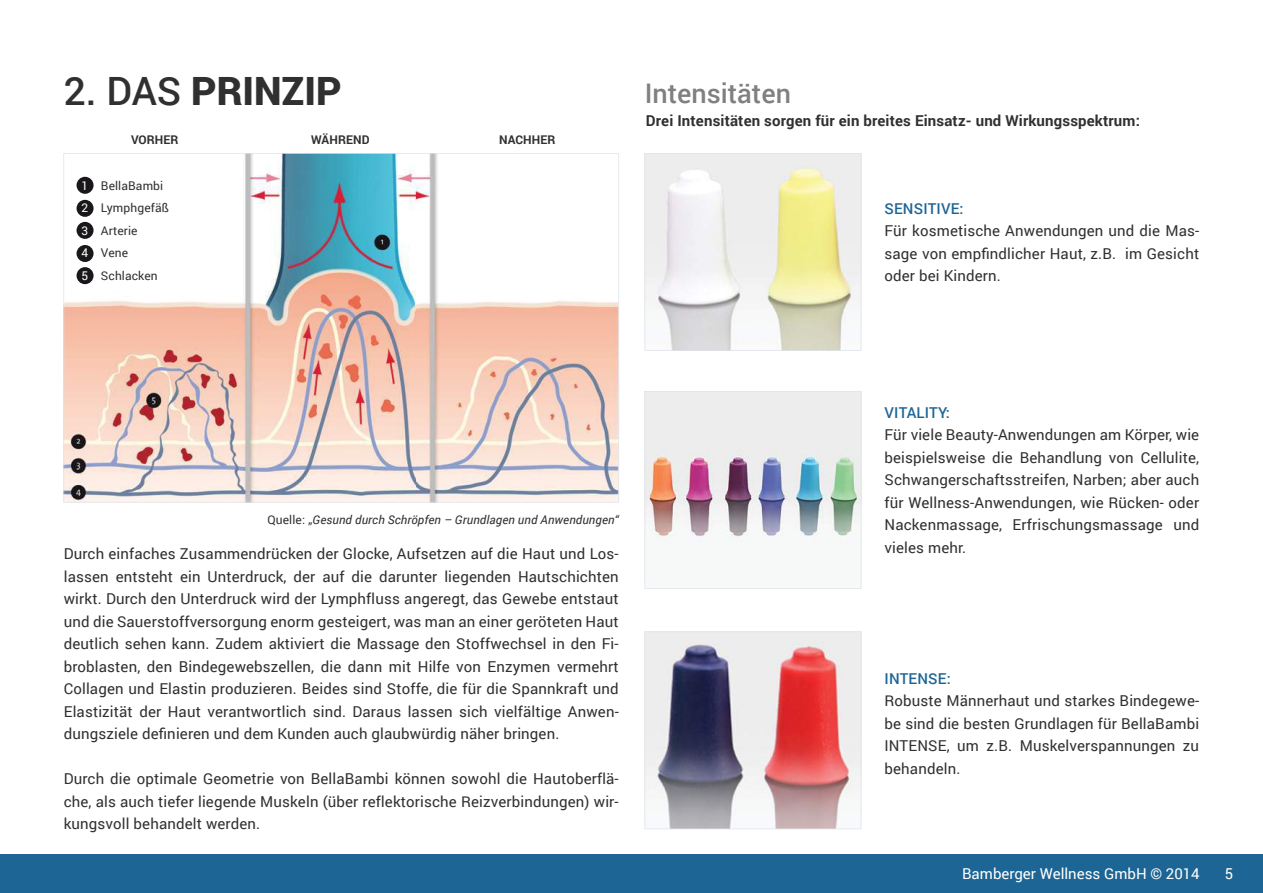
<style>
.page{position:relative;width:1263px;height:893px;background:#fff}
.page>*{position:absolute;margin:0;border:0;box-sizing:border-box;transform-origin:0 0}
.t1{font:900 39px "Roboto";color:#303030}
.t2{font:500 27px "Roboto";color:#808080}
.t3{font:15px/22.5px "Roboto";letter-spacing:.01em;color:#303030;text-align:justify}
.t4{font:700 15px "Roboto";letter-spacing:.01em;color:#303030}
.t5{font:500 15px "Roboto";letter-spacing:.01em;color:#1d6595}
.t6{font:15px "Roboto";color:#fff}
.t7{font:italic 12px "Roboto";letter-spacing:.01em;color:#303030}
.t8{font:12px/22.5px "Roboto";letter-spacing:.01em;color:#303030}
.t9{font:700 12px "Roboto";letter-spacing:.01em;color:#303030}
.s1{font-weight:500}
.s2{color:#fff}
.s3{font-style:normal}
</style>
<div class="page">
<img style="left:63px;top:153px;width:556px;height:349px">
<svg style="left:644px;top:153px;width:217px;height:198px"></svg>
<img style="left:644px;top:631px;width:217px;height:198px">
<img style="left:644px;top:391px;width:217px;height:198px">
<div style="left:77px;top:177px;width:17px;height:17px;background:#1a171b;border-radius:50%"></div>
<div style="left:77px;top:200px;width:17px;height:17px;background:#1a171b;border-radius:50%"></div>
<div style="left:77px;top:222px;width:17px;height:17px;background:#1a171b;border-radius:50%"></div>
<div style="left:77px;top:245px;width:17px;height:17px;background:#1a171b;border-radius:50%"></div>
<div style="left:77px;top:267px;width:17px;height:17px;background:#1a171b;border-radius:50%"></div>
<div style="left:0;top:855px;width:1263px;height:38px;background:#1d6595"></div>
<h1 class="t1" style="left:64px;top:63px;width:279px"><span class="s1">2. DAS</span> PRINZIP</h1>
<p class="t9" style="left:131px;top:131px;width:49px">VORHER</p>
<p class="t8" style="left:82px;top:174px;width:89px"><span class="s2">1</span> BellaBambi<br><span class="s2">2</span> Lymphgefäß<br><span class="s2">3</span> Arterie<br><span class="s2">4</span> Vene<br><span class="s2">5</span> Schlacken</p>
<p class="t9" style="left:311px;top:131px;width:60px">WÄHREND</p>
<p class="t9" style="left:499px;top:131px;width:58px">NACHHER</p>
<h2 class="t2" style="left:645px;top:75px;width:148px">Intensitäten</h2>
<p class="t4" style="left:646px;top:110px;width:495px">Drei Intensitäten sorgen für ein breites Einsatz- und Wirkungsspektrum:</p>
<p class="t5" style="left:884px;top:198px;width:81px">SeNSITIVe:</p>
<p class="t3" style="left:884px;top:219px;width:316px">Für kosmetische Anwendungen und die Mas&shy;sage von empfindlicher Haut, z.B. im Gesicht oder bei Kindern.</p>
<p class="t7" style="left:268px;top:511px;width:353px"><span class="s3">Quelle: „</span>Gesund durch Schröpfen – Grundlagen und Anwendungen“</p>
<p class="t3" style="left:64px;top:542px;width:556px">Durch einfaches Zusammendrücken der Glocke, Aufsetzen auf die Haut und Los&shy;lassen entsteht ein Unterdruck, der auf die darunter liegenden Hautschichten wirkt. Durch den Unterdruck wird der Lymphfluss angeregt, das Gewebe entstaut und die Sauerstoffversorgung enorm gesteigert, was man an einer geröteten Haut deutlich sehen kann. Zudem aktiviert die Massage den Stoffwechsel in den Fi&shy;broblasten, den Bindegewebszellen, die dann mit Hilfe von Enzymen vermehrt Collagen und Elastin produzieren. Beides sind Stoffe, die für die Spannkraft und Elastizität der Haut verantwortlich sind. Daraus lassen sich vielfältige Anwen&shy;dungsziele definieren und dem Kunden auch glaubwürdig näher bringen.</p>
<p class="t3" style="left:64px;top:767px;width:556px">Durch die optimale Geometrie von BellaBambi können sowohl die Hautoberflä&shy;che, als auch tiefer liegende Muskeln (über reflektorische Reizverbindungen) wir&shy;kungsvoll behandelt werden.</p>
<p class="t5" style="left:884px;top:402px;width:67px">VITAlITY:</p>
<p class="t3" style="left:884px;top:423px;width:316px">Für viele Beauty-Anwendungen am Körper, wie beispielsweise die Behandlung von Cellulite, Schwangerschaftsstreifen, Narben; aber auch für Wellness-Anwendungen, wie Rücken- oder Nackenmassage, Erfrischungsmassage und vieles mehr.</p>
<p class="t5" style="left:884px;top:668px;width:68px">INTeNSe:</p>
<p class="t3" style="left:884px;top:689px;width:316px">Robuste Männerhaut und starkes Bindegewe&shy;be sind die besten Grundlagen für BellaBambi INTENSE, um z.B. Muskelverspannungen zu behandeln.</p>
<p class="t6" style="left:962px;top:863px;width:239px">Bamberger Wellness GmbH © 2014</p>
<p class="t6" style="left:1225px;top:863px;width:10px">5</p>
</div>
